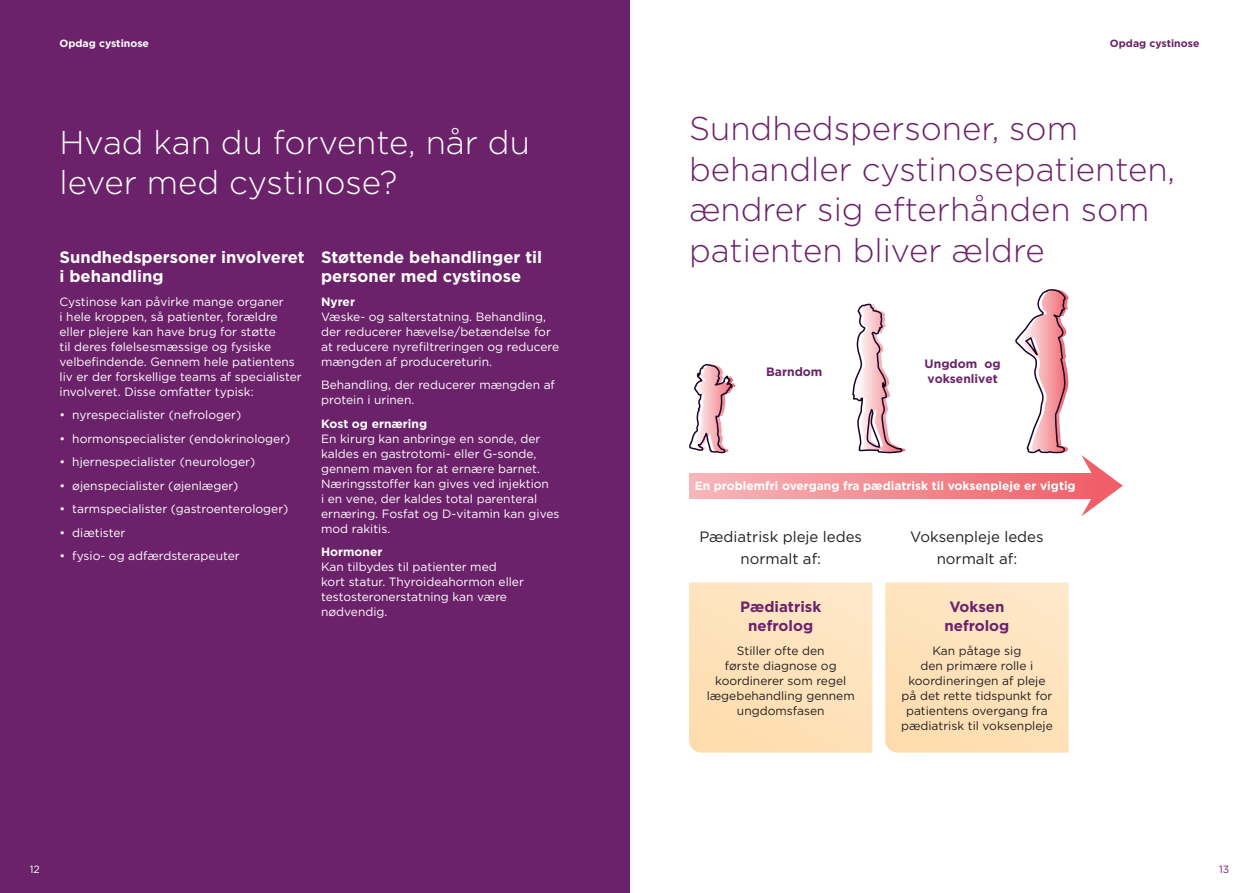
<style>
.page{position:relative;width:1259px;height:893px;background:#fff}
.page>*{position:absolute;margin:0;border:0;box-sizing:border-box;transform-origin:0 0}
.Heading{font:300 33px/40.5px "Gotham";color:#6b226a}
.Heading-2{font:300 33px/40.5px "Gotham";color:#fff}
.Subheading{font:700 16.5px/19.5px "Gotham";color:#fff}
.Body_copy_10pt{font:15px/21px "Gotham Pro";color:#231f20;text-align:center}
.Subheading-2{font:700 15px/19.5px "Gotham";color:#6b226a;text-align:center}
.t1{font:700 12.15px/14.5px "Gotham Pro";color:#6b226a}
.Body_copy_8pt{font:12px/15px "Gotham Pro";color:#fff}
.Body_copy_10pt-2{font:12px/15px "Gotham Pro";color:#fff}
.Body_copy_8pt-2{font:12px/15px "Gotham Pro";color:#231f20;text-align:center}
.t2{font:700 12px "Gotham";color:#fff}
.t3{font:700 10.5px "Gotham";color:#6b226a}
.t4{font:700 10.5px "Gotham";color:#fff}
.t5{font:10.5px "Gotham Pro";color:#6b226a}
.t6{font:10.5px "Gotham Pro";color:#fff}
.s1{font-family:"Gotham";font-weight:700}
</style>
<div class="page">
<div style="left:0;top:0;width:629px;height:893px;background:#6b226a"></div>
<svg style="left:689px;top:583px;width:183px;height:170px;background:#fee2bb"></svg>
<div style="left:689px;top:473px;width:412px;height:25px;background:linear-gradient(to right,#f8b7bb,#f06068)"></div>
<svg style="left:1081px;top:455px;width:41px;height:61px"></svg>
<svg style="left:885px;top:583px;width:183px;height:170px;background:#fee2bb"></svg>
<svg style="left:689px;top:363px;width:46px;height:90px"></svg>
<svg style="left:852px;top:303px;width:53px;height:150px"></svg>
<svg style="left:1015px;top:289px;width:54px;height:164px"></svg>
<p class="t4" style="left:60px;top:36px;width:91px">Opdag cystinose</p>
<p class="Heading-2" style="left:60px;top:121px;width:472px">Hvad kan du forvente, når du lever med cystinose?</p>
<p class="Subheading" style="left:60px;top:247px;width:247px">Sundhedspersoner involveret i behandling</p>
<p class="Body_copy_10pt-2" style="left:60px;top:294px;width:244px">Cystinose kan påvirke mange organer<br>i hele kroppen, så patienter, forældre eller plejere kan have brug for støtte<br>til deres følelsesmæssige og fysiske velbefindende. Gennem hele patientens liv er der forskellige teams af specialister involveret. Disse omfatter typisk:</p>
<p class="Body_copy_10pt-2" style="left:60px;top:408px;width:183px">• nyrespecialister (nefrologer)</p>
<p class="Body_copy_10pt-2" style="left:60px;top:431px;width:232px">• hormonspecialister (endokrinologer)</p>
<p class="Body_copy_10pt-2" style="left:60px;top:455px;width:197px">• hjernespecialister (neurologer)</p>
<p class="Body_copy_10pt-2" style="left:60px;top:478px;width:180px">• øjenspecialister (øjenlæger)</p>
<p class="Body_copy_10pt-2" style="left:60px;top:502px;width:230px">• tarmspecialister (gastroenterologer)</p>
<p class="Body_copy_10pt-2" style="left:60px;top:525px;width:67px">• diætister</p>
<p class="Body_copy_10pt-2" style="left:60px;top:549px;width:182px">• fysio- og adfærdsterapeuter</p>
<p class="Subheading" style="left:321px;top:247px;width:222px">Støttende behandlinger til personer med cystinose</p>
<p class="Body_copy_8pt" style="left:321px;top:294px;width:240px"><span class="s1">Nyrer<br></span>Væske- og salterstatning. Behandling, der reducerer hævelse/betændelse for at reducere nyrefiltreringen og reducere mængden af producereturin.</p>
<p class="Body_copy_8pt" style="left:321px;top:378px;width:235px">Behandling, der reducerer mængden af protein i urinen.</p>
<p class="Body_copy_8pt" style="left:321px;top:416px;width:240px"><span class="s1">Kost og ernæring<br></span>En kirurg kan anbringe en sonde, der kaldes en gastrotomi- eller G-sonde, gennem maven for at ernære barnet.<br>Næringsstoffer kan gives ved injektion<br>i en vene, der kaldes total parenteral ernæring. Fosfat og D-vitamin kan gives mod rakitis.</p>
<p class="Body_copy_8pt" style="left:321px;top:545px;width:204px"><span class="s1">Hormoner<br></span>Kan tilbydes til patienter med<br>kort statur. Thyroideahormon eller testosteronerstatning kan være nødvendig.</p>
<p class="t6" style="left:30px;top:864px;width:12px">12</p>
<p class="t3" style="left:1110px;top:36px;width:91px">Opdag cystinose</p>
<p class="Heading" style="left:689px;top:107px;width:488px">Sundhedspersoner, som behandler cystinosepatienten, ændrer sig efterhånden som patienten bliver ældre</p>
<p class="t1" style="left:766px;top:364px;width:58px">Barndom</p>
<p class="t1" style="left:924px;top:356px;width:78px">Ungdom og voksenlivet</p>
<p class="t2" style="left:694px;top:478px;width:382px">En problemfri overgang fra pædiatrisk til voksenpleje er vigtig</p>
<p class="Body_copy_10pt" style="left:699px;top:527px;width:164px">Pædiatrisk pleje ledes normalt af:</p>
<p class="Body_copy_10pt" style="left:910px;top:527px;width:135px">Voksenpleje ledes normalt af:</p>
<p class="Subheading-2" style="left:740px;top:596px;width:83px">Pædiatrisk nefrolog</p>
<p class="Body_copy_8pt-2" style="left:706px;top:643px;width:150px">Stiller ofte den<br>første diagnose og koordinerer som regel lægebehandling gennem ungdomsfasen</p>
<p class="Subheading-2" style="left:944px;top:596px;width:66px">Voksen nefrolog</p>
<p class="Body_copy_8pt-2" style="left:901px;top:643px;width:153px">Kan påtage sig<br>den primære rolle i koordineringen af pleje på det rette tidspunkt for patientens overgang fra pædiatrisk til voksenpleje</p>
<p class="t5" style="left:1219px;top:864px;width:12px">13</p>
</div>
